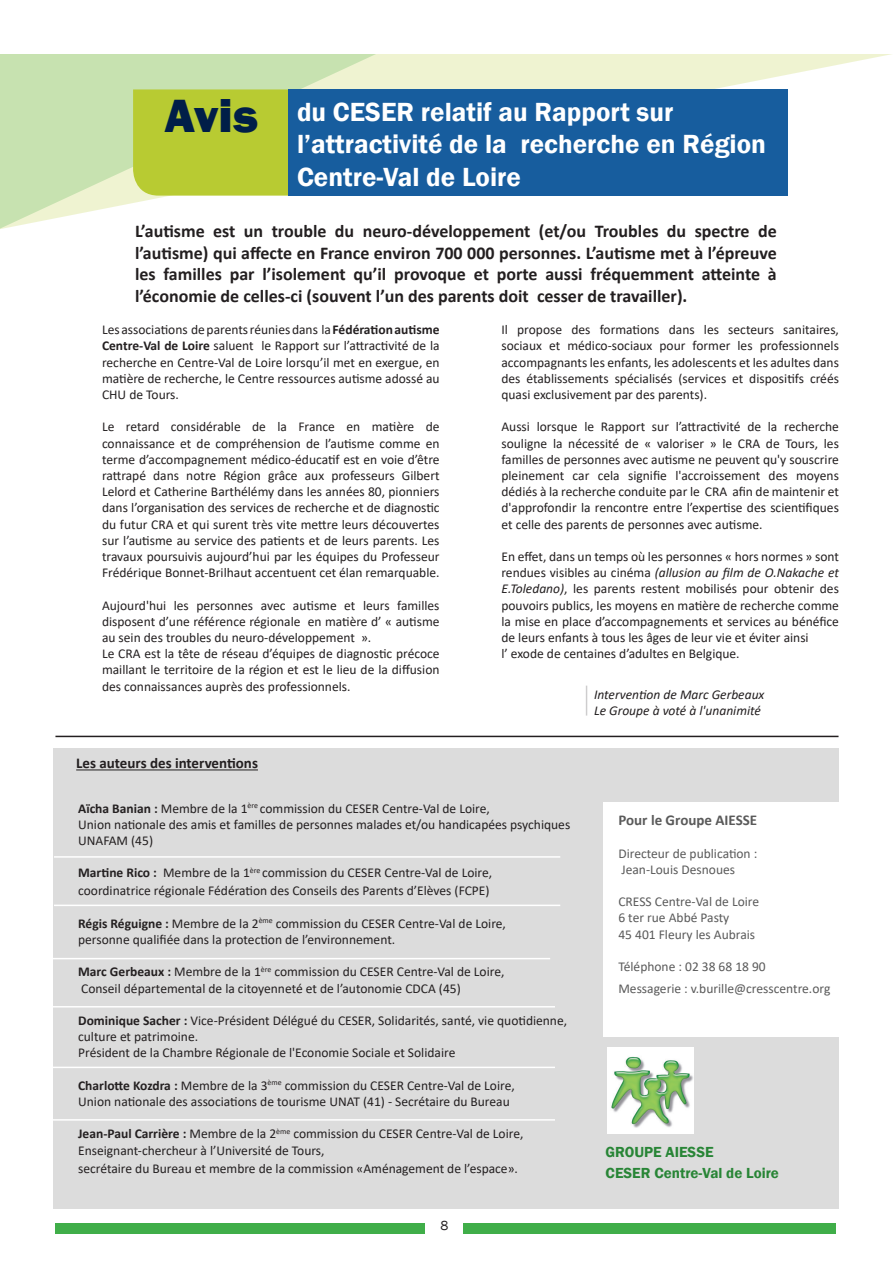
<style>
.page{position:relative;width:893px;height:1263px;background:#fff}
.page>*{position:absolute;margin:0;border:0;box-sizing:border-box;transform-origin:0 0}
.t1{font:800 48px "Franklin Gothic";color:#001e48}
.t2{font:600 27px/32.4px "Franklin Gothic";color:#fff}
.t3{font:700 18px/21.6px "Calibri";color:#231f20;text-align:justify}
.t4{font:600 15px "Franklin Gothic";color:#288536}
.t5{font:700 15px "Calibri";color:#231f20}
.t6{font:700 15px "Calibri";color:#5a5a5a}
.t7{font:13.5px/16.2px "Calibri";color:#231f20;text-align:justify}
.t8{font:13.5px "Calibri";color:#5a5a5a}
.t9{font:italic 13.5px "Calibri";color:#231f20}
.t10{font:13.5px "Franklin Gothic";color:#231f20}
.s1{font-weight:700}
.s2{font-style:italic}
</style>
<div class="page">
<div style="left:54px;top:748px;width:785px;height:461px;background:#dcdcdc"></div>
<hr style="left:54px;top:856px;width:506px;height:2px;background:#fff">
<hr style="left:54px;top:905px;width:506px;height:1px;background:#fff">
<hr style="left:44px;top:958px;width:506px;height:1px;background:#fff">
<hr style="left:49px;top:1006px;width:506px;height:1px;background:#fff">
<hr style="left:49px;top:1067px;width:506px;height:1px;background:#fff">
<hr style="left:49px;top:1119px;width:506px;height:2px;background:#fff">
<hr style="left:76px;top:769px;width:182px;height:1px;background:#231f20">
<div style="left:55px;top:1223px;width:780px;height:10px;background:#40ae49"></div>
<div style="left:425px;top:1209px;width:37px;height:44px;background:#fff"></div>
<img style="left:608px;top:1048px;width:86px;height:86px">
<hr style="left:55px;top:736px;width:783px;height:1px;background:#231f20">
<div style="left:603px;top:802px;width:271px;height:235px;background:#fff"></div>
<svg style="left:376px;top:54px;width:516px;height:142px;fill:#eff3d1"></svg>
<svg style="left:0;top:54px;width:376px;height:175px;fill:#c7e2b0"></svg>
<div style="left:133px;top:89px;width:155px;height:107px;background:#b8cb32"></div>
<div style="left:288px;top:89px;width:499px;height:107px;background:#175d9e"></div>
<hr style="left:586px;top:686px;width:1px;height:30px;background:#231f20">
<p class="t1" style="left:165px;top:85px;width:95px">Avis</p>
<p class="t2" style="left:297px;top:96px;width:470px">du CESER relatif au Rapport sur l’attractivité de la recherche en Région<br>Centre-Val de Loire</p>
<p class="t3" style="left:135px;top:220px;width:643px">L’autisme est un trouble du neuro-développement (et/ou Troubles du spectre de l’autisme) qui affecte en France environ 700 000 personnes. L’autisme met à l’épreuve les familles par l’isolement qu’il provoque et porte aussi fréquemment atteinte à l’économie de celles-ci (souvent l’un des parents doit cesser de travailler).</p>
<p class="t7" style="left:102px;top:321px;width:339px">Les associations de parents réunies dans la <span class="s1">Fédération autisme Centre-Val de Loire</span> saluent le Rapport sur l’attractivité de la recherche en Centre-Val de Loire lorsqu’il met en exergue, en matière de recherche, le Centre ressources autisme adossé au CHU de Tours.</p>
<p class="t7" style="left:102px;top:418px;width:339px">Le retard considérable de la France en matière de connaissance et de compréhension de l’autisme comme en terme d’accompagnement médico-éducatif est en voie d’être rattrapé dans notre Région grâce aux professeurs Gilbert Lelord et Catherine Barthélémy dans les années 80, pionniers dans l’organisation des services de recherche et de diagnostic du futur CRA et qui surent très vite mettre leurs découvertes sur l’autisme au service des patients et de leurs parents. Les travaux poursuivis aujourd’hui par les équipes du Professeur Frédérique Bonnet-Brilhaut accentuent cet élan remarquable.</p>
<p class="t7" style="left:102px;top:597px;width:339px">Aujourd'hui les personnes avec autisme et leurs familles disposent d’une référence régionale en matière d’ « autisme au sein des troubles du neuro-développement ».</p>
<p class="t7" style="left:102px;top:645px;width:339px">Le CRA est la tête de réseau d’équipes de diagnostic précoce maillant le territoire de la région et est le lieu de la diffusion des connaissances auprès des professionnels.</p>
<p class="t7" style="left:501px;top:321px;width:339px">Il propose des formations dans les secteurs sanitaires, sociaux et médico-sociaux pour former les professionnels accompagnants les enfants, les adolescents et les adultes dans des établissements spécialisés (services et dispositifs créés quasi exclusivement par des parents).</p>
<p class="t7" style="left:501px;top:418px;width:339px">Aussi lorsque le Rapport sur l’attractivité de la recherche souligne la nécessité de « valoriser » le CRA de Tours, les familles de personnes avec autisme ne peuvent qu'y souscrire pleinement car cela signifie l'accroissement des moyens dédiés à la recherche conduite par le CRA afin de maintenir et d'approfondir la rencontre entre l’expertise des scientifiques et celle des parents de personnes avec autisme.</p>
<p class="t7" style="left:501px;top:548px;width:339px">En effet, dans un temps où les personnes « hors normes » sont rendues visibles au cinéma <span class="s2">(allusion au film de O.Nakache et E.Toledano)</span>, les parents restent mobilisés pour obtenir des pouvoirs publics, les moyens en matière de recherche comme la mise en place d’accompagnements et services au bénéfice de leurs enfants à tous les âges de leur vie et éviter ainsi</p>
<p class="t7" style="left:501px;top:645px;width:240px">l’ exode de centaines d’adultes en Belgique.</p>
<p class="t9" style="left:594px;top:685px;width:172px">Intervention de Marc Gerbeaux</p>
<p class="t9" style="left:594px;top:701px;width:168px">Le Groupe à voté à l'unanimité</p>
<p class="t5" style="left:76px;top:753px;width:183px">Les auteurs des interventions</p>
<p class="t7" style="left:78px;top:800px;width:413px"><span class="s1">Aïcha Banian :</span> Membre de la 1<sup>ère</sup> commission du CESER Centre-Val de Loire,</p>
<p class="t7" style="left:78px;top:816px;width:494px">Union nationale des amis et familles de personnes malades et/ou handicapées psychiques<br>UNAFAM (45)</p>
<p class="t7" style="left:78px;top:864px;width:415px"><span class="s1">Martine Rico :</span> Membre de la 1<sup>ère</sup> commission du CESER Centre-Val de Loire,</p>
<p class="t7" style="left:78px;top:882px;width:413px">coordinatrice régionale Fédération des Conseils des Parents d’Elèves (FCPE)</p>
<p class="t7" style="left:78px;top:915px;width:429px"><span class="s1">Régis Réguigne :</span> Membre de la 2<sup>ème</sup> commission du CESER Centre-Val de Loire,</p>
<p class="t7" style="left:78px;top:931px;width:319px">personne qualifiée dans la protection de l’environnement.</p>
<p class="t7" style="left:78px;top:963px;width:428px"><span class="s1">Marc Gerbeaux :</span> Membre de la 1<sup>ère</sup> commission du CESER Centre-Val de Loire,</p>
<p class="t7" style="left:81px;top:980px;width:381px">Conseil départemental de la citoyenneté et de l’autonomie CDCA (45)</p>
<p class="t7" style="left:78px;top:1012px;width:490px"><span class="s1">Dominique Sacher :</span> Vice-Président Délégué du CESER, Solidarités, santé, vie quotidienne,</p>
<p class="t7" style="left:78px;top:1028px;width:121px">culture et patrimoine.</p>
<p class="t7" style="left:78px;top:1044px;width:379px">Président de la Chambre Régionale de l'Economie Sociale et Solidaire</p>
<p class="t7" style="left:78px;top:1077px;width:438px"><span class="s1">Charlotte Kozdra :</span> Membre de la 3<sup>ème</sup> commission du CESER Centre-Val de Loire,</p>
<p class="t7" style="left:78px;top:1093px;width:433px">Union nationale des associations de tourisme UNAT (41) - Secrétaire du Bureau</p>
<p class="t7" style="left:78px;top:1125px;width:447px"><span class="s1">Jean-Paul Carrière :</span> Membre de la 2<sup>ème</sup> commission du CESER Centre-Val de Loire,</p>
<p class="t7" style="left:78px;top:1142px;width:248px">Enseignant-chercheur à l’Université de Tours,</p>
<p class="t7" style="left:78px;top:1160px;width:441px">secrétaire du Bureau et membre de la commission «Aménagement de l’espace».</p>
<p class="t10" style="left:441px;top:1217px;width:9px">8</p>
<p class="t6" style="left:618px;top:810px;width:140px">Pour le Groupe AIESSE</p>
<p class="t8" style="left:618px;top:844px;width:140px">Directeur de publication :</p>
<p class="t8" style="left:621px;top:860px;width:115px">Jean-Louis Desnoues</p>
<p class="t8" style="left:618px;top:892px;width:142px">CRESS Centre-Val de Loire</p>
<p class="t8" style="left:618px;top:909px;width:112px">6 ter rue Abbé Pasty</p>
<p class="t8" style="left:618px;top:925px;width:138px">45 401 Fleury les Aubrais</p>
<p class="t8" style="left:618px;top:957px;width:149px">Téléphone : 02 38 68 18 90</p>
<p class="t8" style="left:618px;top:979px;width:213px">Messagerie : v.burille@cresscentre.org</p>
<p class="t4" style="left:606px;top:1142px;width:109px">GROUPE AIESSE</p>
<p class="t4" style="left:606px;top:1163px;width:175px">CESER Centre-Val de Loire</p>
</div>
